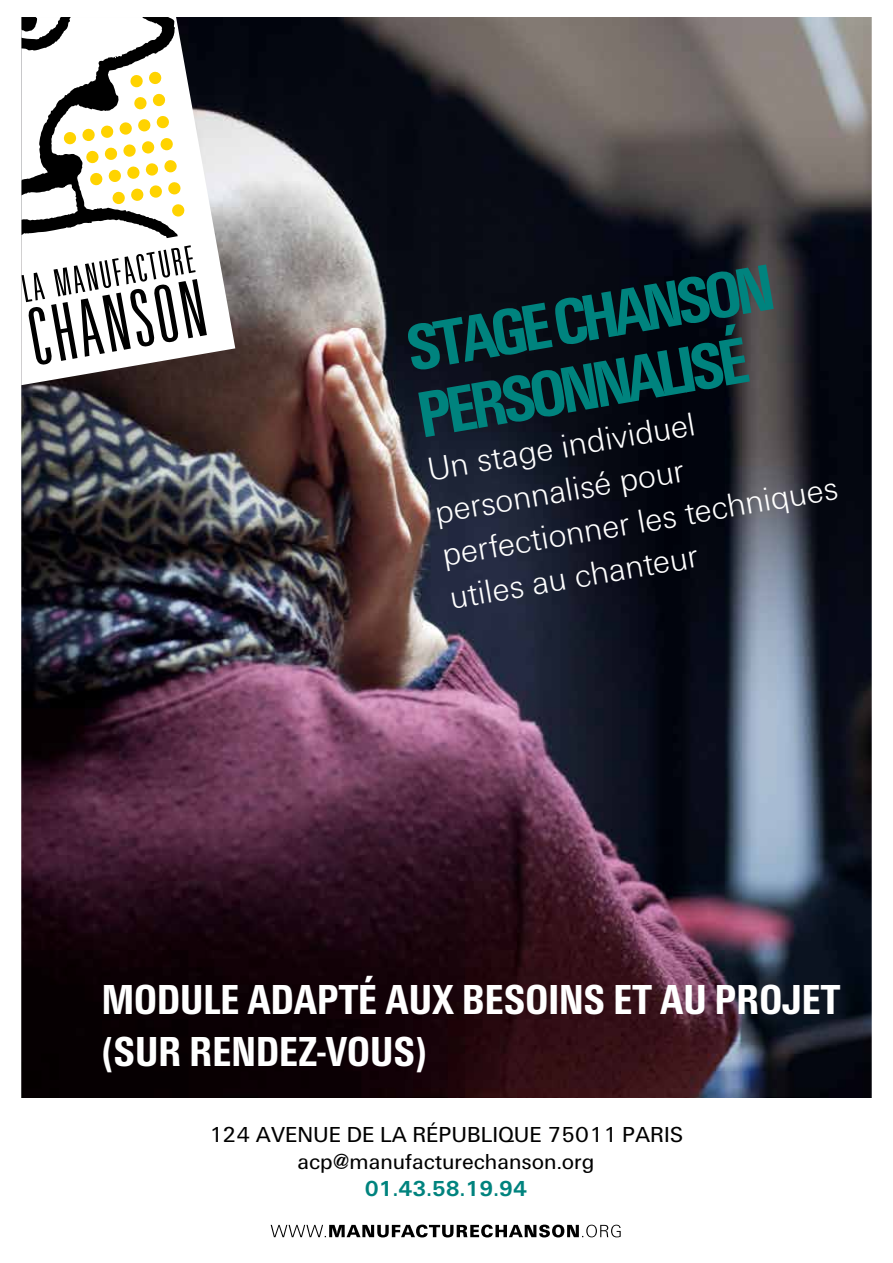
<style>
.page{position:relative;width:893px;height:1263px;background:#fff}
.page>*{position:absolute;margin:0;border:0;box-sizing:border-box;transform-origin:0 0}
.t1{font:700 condensed 67.5px/67.5px "Unitus T";color:#00837e}
.t2{font:700 condensed 43.5px/52.2px "Unitus T";color:#fff}
.t3{font:300 34.5px/43.5px "Unitu T Lig";color:#fff}
.t4{font:22.5px/27px "Unitu T Reg";color:#000;text-align:center}
.t5{font:700 22.5px "Unitu T Bol";color:#00837e}
</style>
<div class="page">
<img style="left:21px;top:17px;width:851px;height:1221px">
<svg style="left:271px;top:1224px;width:350px;height:13px"></svg>
<h1 class="t1" style="left:401px;top:316px;width:373px;rotate:-10deg">STAGE CHANSON<br>PERSONNALISÉ</h1>
<p class="t3" style="left:423px;top:448px;width:402px;rotate:-10deg">Un stage individuel personnalisé pour perfectionner les techniques utiles au chanteur</p>
<p class="t2" style="left:102px;top:973px;width:740px">MODULE ADAPTÉ AUX BESOINS ET AU PROJET (SUR RENDEZ-VOUS)</p>
<p class="t4" style="left:209px;top:1120px;width:476px">124 AVENUE DE LA RÉPUBLIQUE 75011 PARIS acp@manufacturechanson.org</p>
<p class="t5" style="left:365px;top:1175px;width:164px">01.43.58.19.94</p>
</div>
